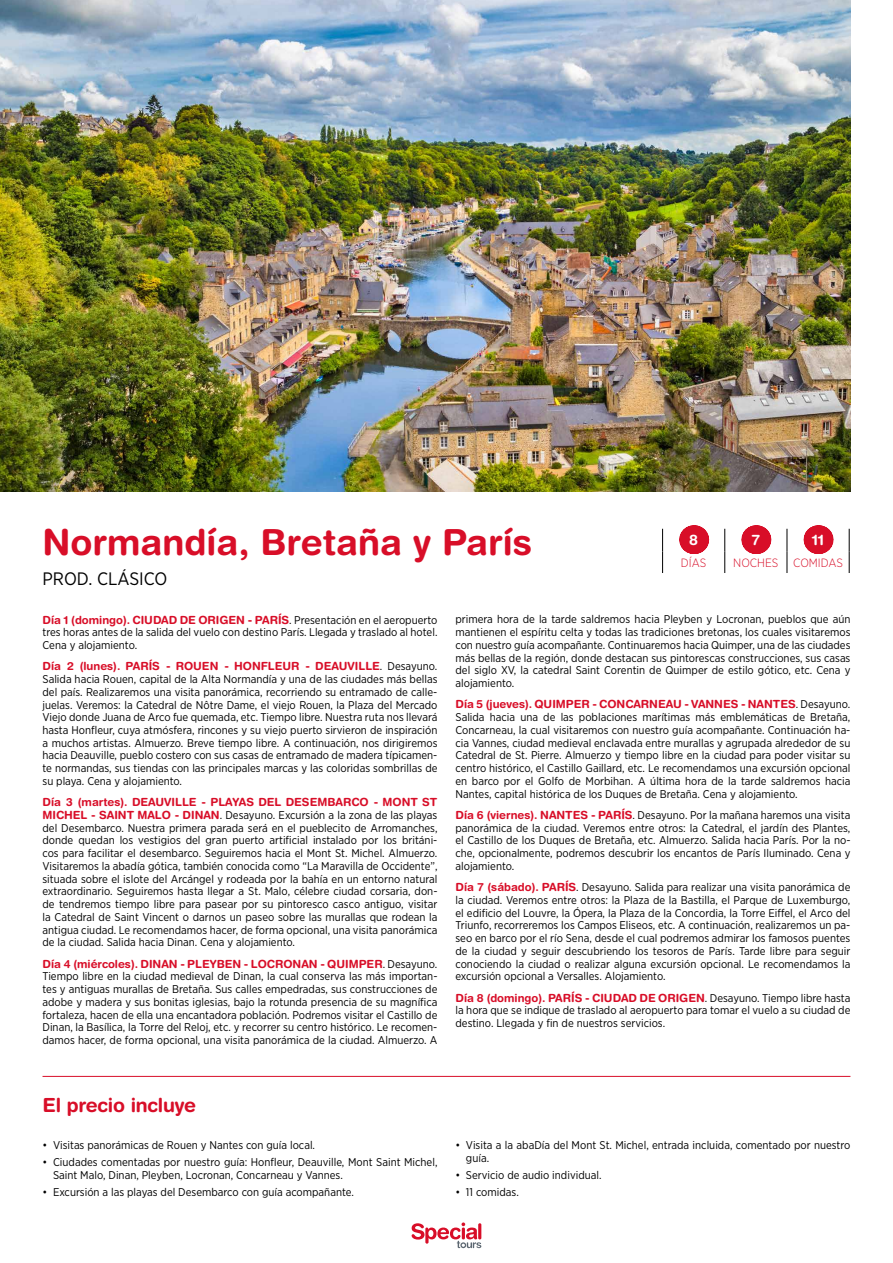
<style>
.page{position:relative;width:893px;height:1263px;background:#fff}
.page>*{position:absolute;margin:0;border:0;box-sizing:border-box;transform-origin:0 0}
.t1{font:700 36px "Helvetica Rounded LT Std";color:#d80e28}
.t2{font:700 19.5px "Helvetica Rounded LT Std";letter-spacing:-.01em;color:#d80e28}
.t3{font:18px "Gotham Narrow";color:#000}
.t4{font:700 14.55px "Helvetica Rounded LT Std";color:#fff}
.t5{font:300 12px "Gotham Narrow";color:#d80e28}
.t6{font:11.25px/12.8px "Gotham Narrow";color:#000;text-align:justify}
.t7{font:700 11.25px "Helvetica Rounded LT Std";color:#d80e28}
.s1{font-family:"Gotham Narrow";font-weight:400;color:#000}
.s2{font-family:"Helvetica Rounded LT Std";font-weight:700;color:#d80e28}
</style>
<div class="page">
<hr style="left:43px;top:1076px;width:807px;height:1px;background:#d80e28">
<svg style="left:662px;top:529px;width:1px;height:44px"></svg>
<svg style="left:724px;top:529px;width:1px;height:44px"></svg>
<svg style="left:787px;top:529px;width:1px;height:44px"></svg>
<svg style="left:849px;top:529px;width:1px;height:44px"></svg>
<svg style="left:693px;top:525px;width:2px;height:29px"></svg>
<svg style="left:756px;top:525px;width:1px;height:29px"></svg>
<svg style="left:818px;top:525px;width:1px;height:29px"></svg>
<svg style="left:412px;top:1222px;width:69px;height:26px"></svg>
<img style="left:0;top:0;width:850px;height:492px">
<h1 class="t1" style="left:43px;top:520px;width:491px">Normandía, Bretaña y París</h1>
<h3 class="t3" style="left:43px;top:568px;width:126px">PROD. CLÁSICO</h3>
<p class="t7" style="left:43px;top:613px;width:396px">Día 1 (domingo). CIUDAD DE ORIGEN - PARÍS<span class="s1">. Presentación en el aeropuerto</span></p>
<p class="t6" style="left:43px;top:626px;width:396px">tres horas antes de la salida del vuelo con destino París. Llegada y traslado al hotel.<br>Cena y alojamiento.</p>
<p class="t7" style="left:43px;top:659px;width:396px">Día 2 (lunes). PARÍS - ROUEN - HONFLEUR - DEAUVILLE<span class="s1">. Desayuno.</span></p>
<p class="t6" style="left:43px;top:672px;width:396px">Salida hacia Rouen, capital de la Alta Normandía y una de las ciudades más bellas del país. Realizaremos una visita panorámica, recorriendo su entramado de calle&shy;juelas. Veremos: la Catedral de Nôtre Dame, el viejo Rouen, la Plaza del Mercado Viejo donde Juana de Arco fue quemada, etc. Tiempo libre. Nuestra ruta nos llevará hasta Honfleur, cuya atmósfera, rincones y su viejo puerto sirvieron de inspiración a muchos artistas. Almuerzo. Breve tiempo libre. A continuación, nos dirigiremos hacia Deauville, pueblo costero con sus casas de entramado de madera típicamen&shy;te normandas, sus tiendas con las principales marcas y las coloridas sombrillas de su playa. Cena y alojamiento.</p>
<p class="t7" style="left:43px;top:795px;width:396px">Día 3 (martes). DEAUVILLE - PLAYAS DEL DESEMBARCO - MONT ST</p>
<p class="t6" style="left:43px;top:808px;width:396px"><span class="s2">MICHEL - SAINT MALO - DINAN</span>. Desayuno. Excursión a la zona de las playas del Desembarco. Nuestra primera parada será en el pueblecito de Arromanches, donde quedan los vestigios del gran puerto artificial instalado por los británi&shy;cos para facilitar el desembarco. Seguiremos hacia el Mont St. Michel. Almuerzo.<br>Visitaremos la abadía gótica, también conocida como “La Maravilla de Occidente”, situada sobre el islote del Arcángel y rodeada por la bahía en un entorno natural extraordinario. Seguiremos hasta llegar a St. Malo, célebre ciudad corsaria, don&shy;de tendremos tiempo libre para pasear por su pintoresco casco antiguo, visitar la Catedral de Saint Vincent o darnos un paseo sobre las murallas que rodean la antigua ciudad. Le recomendamos hacer, de forma opcional, una visita panorámica de la ciudad. Salida hacia Dinan. Cena y alojamiento.</p>
<p class="t7" style="left:43px;top:957px;width:396px">Día 4 (miércoles). DINAN - PLEYBEN - LOCRONAN - QUIMPER<span class="s1">. Desayuno.</span></p>
<p class="t6" style="left:43px;top:970px;width:396px">Tiempo libre en la ciudad medieval de Dinan, la cual conserva las más importan&shy;tes y antiguas murallas de Bretaña. Sus calles empedradas, sus construcciones de adobe y madera y sus bonitas iglesias, bajo la rotunda presencia de su magnífica fortaleza, hacen de ella una encantadora población. Podremos visitar el Castillo de Dinan, la Basílica, la Torre del Reloj, etc. y recorrer su centro histórico. Le recomen&shy;damos hacer, de forma opcional, una visita panorámica de la ciudad. Almuerzo. A</p>
<p class="t4" style="left:689px;top:531px;width:10px">8</p>
<p class="t4" style="left:752px;top:531px;width:10px">7</p>
<p class="t4" style="left:812px;top:531px;width:13px">11</p>
<p class="t5" style="left:681px;top:555px;width:27px">DÍAS</p>
<p class="t5" style="left:733px;top:555px;width:111px">NOCHES COMIDAS</p>
<p class="t6" style="left:455px;top:613px;width:396px">primera hora de la tarde saldremos hacia Pleyben y Locronan, pueblos que aún mantienen el espíritu celta y todas las tradiciones bretonas, los cuales visitaremos con nuestro guía acompañante. Continuaremos hacia Quimper, una de las ciudades más bellas de la región, donde destacan sus pintorescas construcciones, sus casas del siglo XV, la catedral Saint Corentin de Quimper de estilo gótico, etc. Cena y alojamiento.</p>
<p class="t7" style="left:455px;top:697px;width:396px">Día 5 (jueves). QUIMPER - CONCARNEAU - VANNES - NANTES<span class="s1">. Desayuno.</span></p>
<p class="t6" style="left:455px;top:710px;width:396px">Salida hacia una de las poblaciones marítimas más emblemáticas de Bretaña, Concarneau, la cual visitaremos con nuestro guía acompañante. Continuación ha&shy;cia Vannes, ciudad medieval enclavada entre murallas y agrupada alrededor de su Catedral de St. Pierre. Almuerzo y tiempo libre en la ciudad para poder visitar su centro histórico, el Castillo Gaillard, etc. Le recomendamos una excursión opcional en barco por el Golfo de Morbihan. A última hora de la tarde saldremos hacia Nantes, capital histórica de los Duques de Bretaña. Cena y alojamiento.</p>
<p class="t6" style="left:455px;top:808px;width:396px"><span class="s2">Día 6 (viernes). NANTES - PARÍS</span>. Desayuno. Por la mañana haremos una visita panorámica de la ciudad. Veremos entre otros: la Catedral, el jardín des Plantes, el Castillo de los Duques de Bretaña, etc. Almuerzo. Salida hacia París. Por la no&shy;che, opcionalmente, podremos descubrir los encantos de París Iluminado. Cena y alojamiento.</p>
<p class="t6" style="left:455px;top:880px;width:396px"><span class="s2">Día 7 (sábado). PARÍS</span>. Desayuno. Salida para realizar una visita panorámica de la ciudad. Veremos entre otros: la Plaza de la Bastilla, el Parque de Luxemburgo, el edificio del Louvre, la Ópera, la Plaza de la Concordia, la Torre Eiffel, el Arco del Triunfo, recorreremos los Campos Eliseos, etc. A continuación, realizaremos un pa&shy;seo en barco por el río Sena, desde el cual podremos admirar los famosos puentes de la ciudad y seguir descubriendo los tesoros de París. Tarde libre para seguir conociendo la ciudad o realizar alguna excursión opcional. Le recomendamos la excursión opcional a Versalles. Alojamiento.</p>
<p class="t7" style="left:455px;top:991px;width:396px">Día 8 (domingo). PARÍS - CIUDAD DE ORIGEN<span class="s1">. Desayuno. Tiempo libre hasta</span></p>
<p class="t6" style="left:455px;top:1004px;width:396px">la hora que se indique de traslado al aeropuerto para tomar el vuelo a su ciudad de destino. Llegada y fin de nuestros servicios.</p>
<h2 class="t2" style="left:43px;top:1093px;width:155px">El precio incluye</h2>
<p class="t6" style="left:43px;top:1139px;width:274px">• Visitas panorámicas de Rouen y Nantes con guía local.</p>
<p class="t6" style="left:53px;top:1156px;width:386px;text-indent:-10px">• Ciudades comentadas por nuestro guía: Honfleur, Deauville, Mont Saint Michel,<br>Saint Malo, Dinan, Pleyben, Locronan, Concarneau y Vannes.</p>
<p class="t6" style="left:43px;top:1185px;width:313px">• Excursión a las playas del Desembarco con guía acompañante.</p>
<p class="t6" style="left:466px;top:1139px;width:386px;text-indent:-10px">• Visita a la abaDía del Mont St. Michel, entrada incluida, comentado por nuestro guía.</p>
<p class="t6" style="left:455px;top:1168px;width:148px">• Servicio de audio individual.</p>
<p class="t6" style="left:455px;top:1185px;width:65px">• 11 comidas.</p>
</div>
